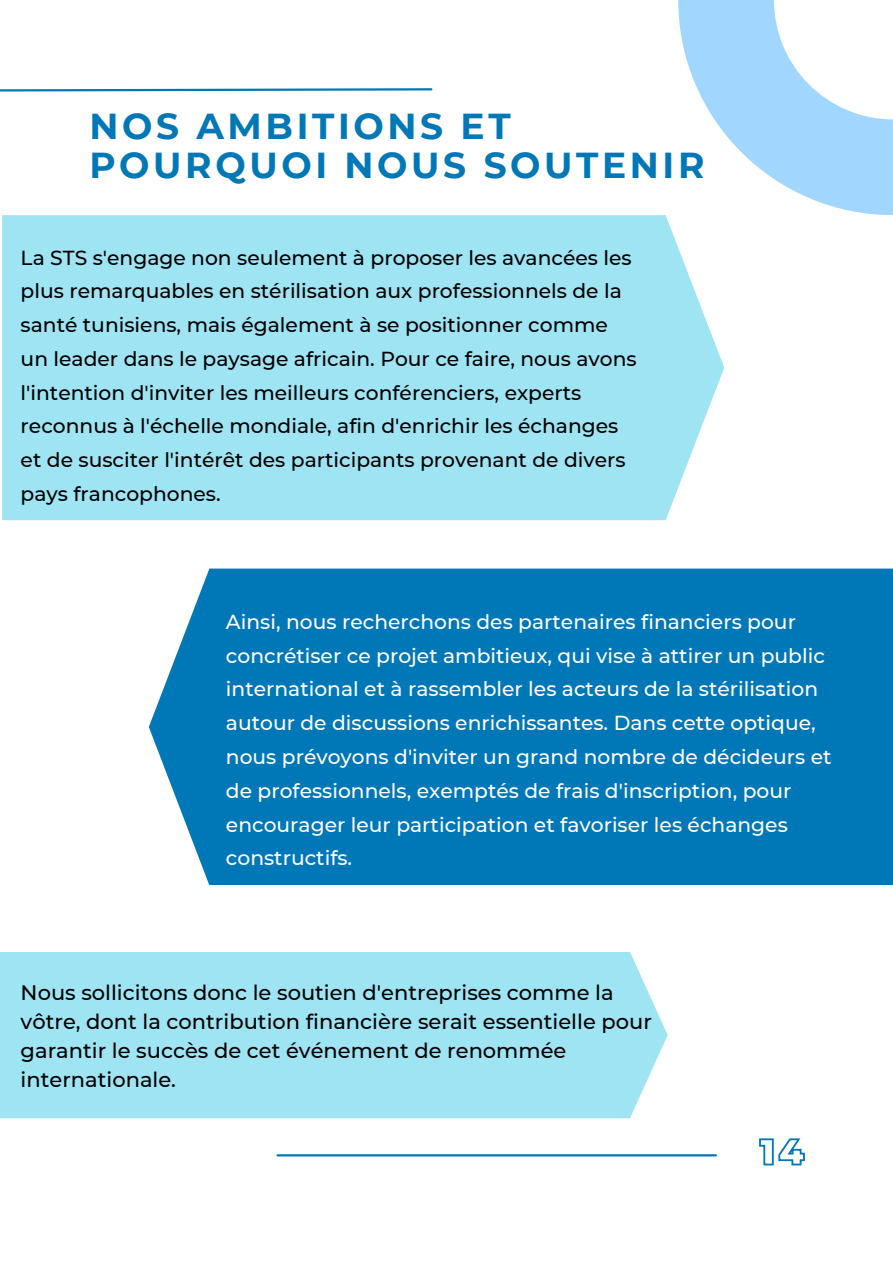
<style>
.page{position:relative;width:893px;height:1264px;background:#fff}
.page>*{position:absolute;margin:0;border:0;box-sizing:border-box;transform-origin:0 0}
.t1{font:700 36px/39.3px "Montserrat";letter-spacing:.1em;color:#0077b6}
.t2{font:500 21px/29.2px "Montserrat";color:#000}
.t3{font:500 20.25px/33.8px "Montserrat";color:#000}
.t4{font:500 20.25px/33.8px "Montserrat";color:#fff}
</style>
<div class="page">
<hr style="left:277px;top:1154px;width:438px;height:2px;background:#0077b6">
<svg style="left:759px;top:1138px;width:46px;height:28px"></svg>
<svg style="left:678px;top:0;width:214px;height:215px;fill:#a1d6ff"></svg>
<svg style="left:0;top:88px;width:433px;height:4px"></svg>
<div style="left:2px;top:215px;width:722px;height:305px;background:#9fe4f2"></div>
<div style="left:0;top:952px;width:667px;height:166px;background:#9fe4f2"></div>
<div style="left:149px;top:568px;width:743px;height:317px;background:#0077b6"></div>
<h1 class="t1" style="left:89px;top:105px;width:616px">NOS AMBITIONS ET<br>POURQUOI NOUS SOUTENIR</h1>
<p class="t3" style="left:21px;top:240px;width:617px">La STS s'engage non seulement à proposer les avancées les plus remarquables en stérilisation aux professionnels de la santé tunisiens, mais également à se positionner comme un leader dans le paysage africain. Pour ce faire, nous avons l'intention d'inviter les meilleurs conférenciers, experts reconnus à l'échelle mondiale, afin d'enrichir les échanges et de susciter l'intérêt des participants provenant de divers pays francophones.</p>
<p class="t4" style="left:226px;top:604px;width:607px">Ainsi, nous recherchons des partenaires financiers pour concrétiser ce projet ambitieux, qui vise à attirer un public international et à rassembler les acteurs de la stérilisation autour de discussions enrichissantes. Dans cette optique, nous prévoyons d'inviter un grand nombre de décideurs et de professionnels, exemptés de frais d'inscription, pour encourager leur participation et favoriser les échanges constructifs.</p>
<p class="t2" style="left:21px;top:976px;width:632px">Nous sollicitons donc le soutien d'entreprises comme la vôtre, dont la contribution financière serait essentielle pour garantir le succès de cet événement de renommée internationale.</p>
</div>
